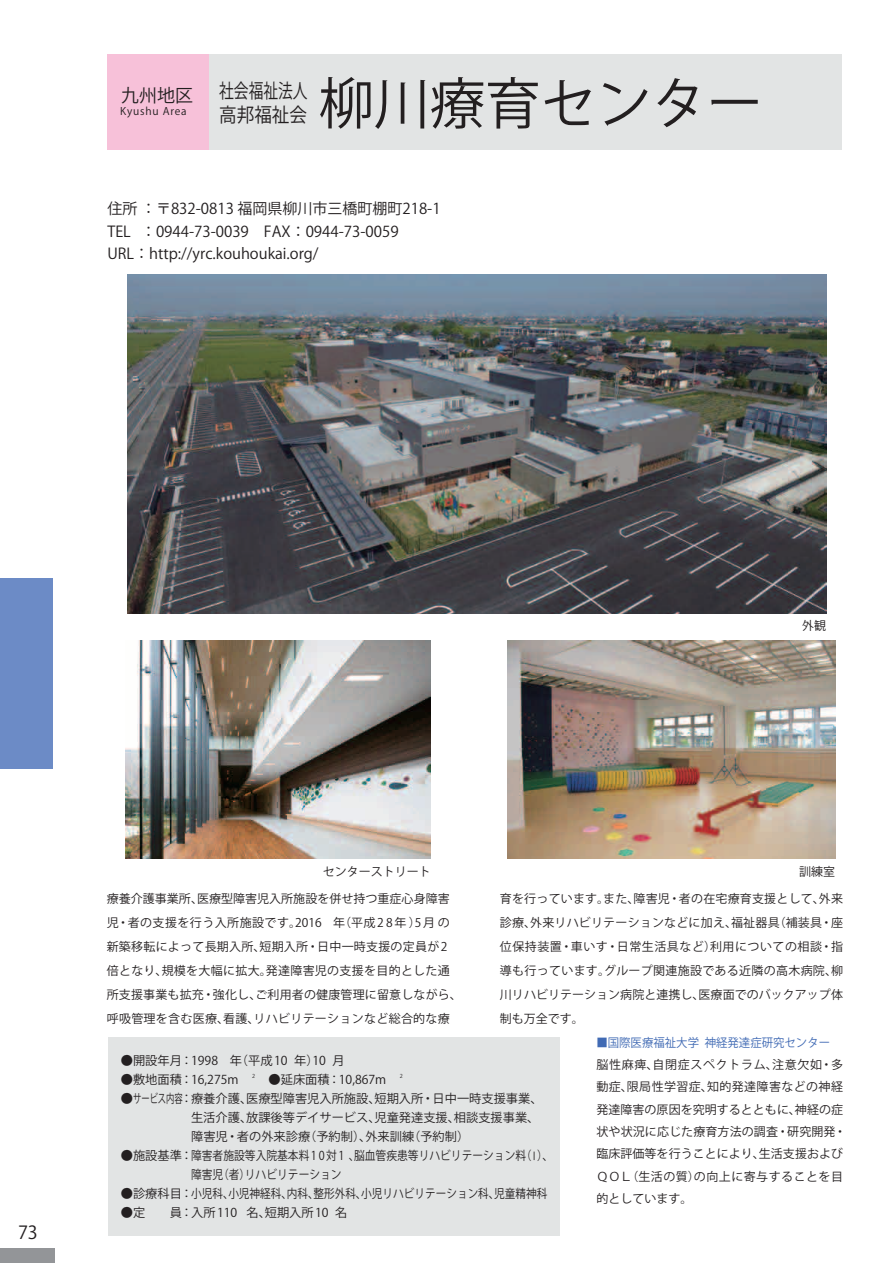
<style>
.page{position:relative;width:893px;height:1263px;background:#fff}
.page>*{position:absolute;margin:0;border:0;box-sizing:border-box;transform-origin:0 0}
.t1{font:55.5px "Gothic MB101 Bold 83 pv RKSJ H";color:#231f20}
.t2{font:19.5px/23.4px "Shin Go Medium 83 pv RKSJ H";color:#231f20;scale:.76 1}
.t3{font:18px "Shin Go regular 83 pv RKSJ H";color:#231f20}
.t4{font:18px "Futura";color:#231f20}
.t5{font:15px/22.5px "Shin Go regular 83 pv RKSJ H";color:#231f20}
.t6{font:12.15px/19px "Shin Go regular 83 pv RKSJ H";color:#231f20}
.t7{font:12px/24px "Shin Go regular 83 pv RKSJ H";letter-spacing:.015em;color:#231f20}
.t8{font:12px "Shin Go Bold 83 pv RKSJ H";color:#406ab4;scale:.95 1}
.t9{font:12px "Shin Go Medium 83 pv RKSJ H";color:#231f20}
.t10{font:10.5px "Ryumin Bold 83 pv RKSJ H";letter-spacing:.075em;color:#231f20}
.t11{font:5.4px "Shin Go regular 83 pv RKSJ H";color:#231f20}
.s1{font-size:10.8px}
</style>
<div class="page">
<img style="left:0;top:54px;width:842px;height:1209px">
<div style="left:0;top:1248px;width:54px;height:15px;background:#939598"></div>
<div style="left:0;top:578px;width:52px;height:190px;background:#6c8bc6"></div>
<h3 class="t3" style="left:121px;top:85px;width:74px">九州地区</h3>
<p class="t10" style="left:120px;top:105px;width:68px">Kyushu Area</p>
<h2 class="t2" style="left:219px;top:80px;width:118px">社会福祉法人高邦福祉会</h2>
<h1 class="t1" style="left:319px;top:72px;width:445px">柳川療育センター</h1>
<p class="t5" style="left:108px;top:198px;width:335px">住所 ：〒832-0813 福岡県柳川市三橋町棚町218-1<br>TEL ：0944-73-0039 FAX：0944-73-0059<br>URL：http://yrc.kouhoukai.org/</p>
<p class="t9" style="left:802px;top:619px;width:25px">外観</p>
<h3 class="t4" style="left:18px;top:1223px;width:21px">73</h3>
<p class="t9" style="left:323px;top:864px;width:110px">センターストリート</p>
<p class="t9" style="left:799px;top:864px;width:37px">訓練室</p>
<p class="t7" style="left:107px;top:886px;width:357px">療養介護事業所、医療型障害児入所施設を併せ持つ重症心身障害児・者の支援を行う入所施設です。2016 年（平成2 8年）5月の新築移転によって長期入所、短期入所・日中一時支援の定員が2倍となり、規模を大幅に拡大。発達障害児の支援を目的とした通所支援事業も拡充・強化し、ご利用者の健康管理に留意しながら、呼吸管理を含む医療、看護、リハビリテーションなど総合的な療</p>
<p class="t7" style="left:500px;top:886px;width:345px;text-align:justify">育を行っています。また、障害児・者の在宅療育支援として、外来診療、外来リハビリテーションなどに加え、福祉器具（補装具・座位保持装置・車いす・日常生活具など）利用についての相談・指導も行っています。グループ関連施設である近隣の高木病院、柳川リハビリテーション病院と連携し、医療面でのバックアップ体制も万全です。</p>
<p class="t6" style="left:121px;top:1051px;width:225px">●開設年月：1998 年（平成10 年）10 月</p>
<p class="t6" style="left:121px;top:1070px;width:119px">●敷地面積：16,275m</p>
<p class="t11" style="left:252px;top:1073px;width:4px">2</p>
<p class="t6" style="left:269px;top:1070px;width:119px">●延床面積：10,867m</p>
<p class="t11" style="left:400px;top:1073px;width:4px">2</p>
<p class="t6" style="left:191px;top:1089px;width:353px;text-indent:-70px">●サービス内容：療養介護、医療型障害児入所施設、短期入所・日中一時支援事業、生活介護、放課後等デイサービス、児童発達支援、相談支援事業、障害児・者の外来診療（予約制）、外来訓練（予約制）</p>
<p class="t6" style="left:191px;top:1146px;width:364px;text-indent:-70px">●施設基準：障害者施設等入院基本料1 0対1 、脳血管疾患等リハビリテーション料（<span class="s1">Ⅰ</span>）、障害児（者）リハビリテーション</p>
<p class="t6" style="left:121px;top:1184px;width:428px">●診療科目：小児科、小児神経科、内科、整形外科、小児リハビリテーション科、児童精神科</p>
<p class="t6" style="left:121px;top:1203px;width:26px">●定</p>
<p class="t6" style="left:170px;top:1203px;width:179px">員：入所110 名、短期入所10 名</p>
<p class="t8" style="left:596px;top:1035px;width:247px">■国際医療福祉大学神経発達症研究センター</p>
<p class="t7" style="left:596px;top:1054px;width:251px;line-height:22.4px">脳性麻痺、自閉症スペクトラム、注意欠如・多動症、限局性学習症、知的発達障害などの神経発達障害の原因を究明するとともに、神経の症状や状況に応じた療育方法の調査・研究開発・臨床評価等を行うことにより、生活支援および<br>ＱＯＬ（生活の質）の向上に寄与することを目的としています。</p>
</div>
